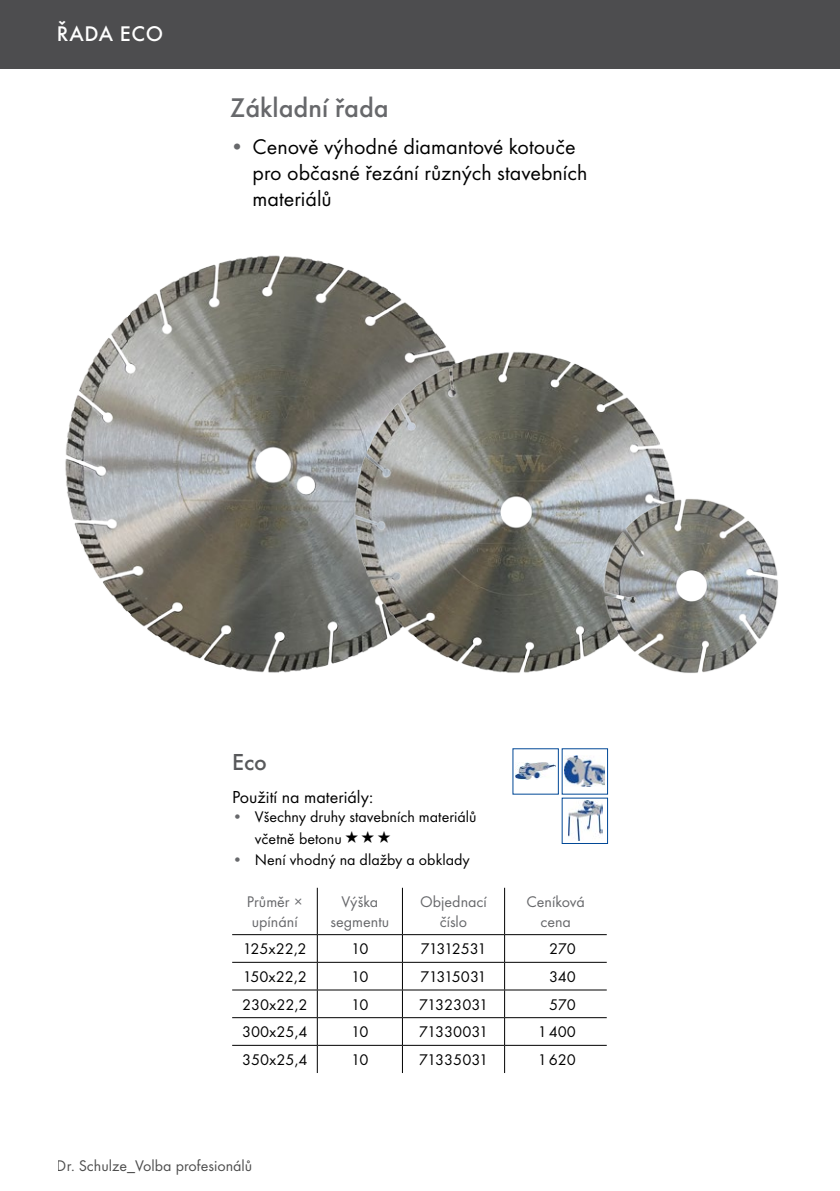
<style>
.page{position:relative;width:840px;height:1191px;background:#fff}
.page>*{position:absolute;margin:0;border:0;box-sizing:border-box;transform-origin:0 0}
.t1{font:500 28px "Futura TOT";color:#67686b}
.t2{font:500 24px "Futura TOT";color:#58595b}
.t3{font:22px/26px "Futura TOT";color:#000}
.t4{font:500 22px "Futura TOT";letter-spacing:.03em;color:#fff}
.t5{font:18px "Futura TOT";color:#000}
.t6{font:16px/21.6px "Futura TOT";color:#000}
.t7{font:16px/19.2px "Futura TOT";color:#67686b;text-align:center}
.t8{font:16px "Futura TOT";letter-spacing:-.08em;color:#000}
.s1{color:#67686b}
</style>
<div class="page">
<div style="left:0;top:0;width:839px;height:68px;background:#4d4d4f"></div>
<hr style="left:317px;top:887px;width:1px;height:47px;background:#000">
<hr style="left:402px;top:887px;width:1px;height:47px;background:#000">
<hr style="left:504px;top:887px;width:1px;height:47px;background:#000">
<hr style="left:232px;top:934px;width:85px;height:1px;background:#000">
<hr style="left:317px;top:934px;width:85px;height:1px;background:#000">
<hr style="left:402px;top:934px;width:102px;height:1px;background:#000">
<hr style="left:504px;top:934px;width:102px;height:1px;background:#000">
<hr style="left:232px;top:962px;width:85px;height:1px;background:#000">
<hr style="left:317px;top:962px;width:85px;height:1px;background:#000">
<hr style="left:402px;top:962px;width:102px;height:1px;background:#000">
<hr style="left:504px;top:962px;width:102px;height:1px;background:#000">
<hr style="left:232px;top:989px;width:85px;height:1px;background:#000">
<hr style="left:317px;top:989px;width:85px;height:1px;background:#000">
<hr style="left:402px;top:989px;width:102px;height:1px;background:#000">
<hr style="left:504px;top:989px;width:102px;height:1px;background:#000">
<hr style="left:232px;top:1017px;width:85px;height:1px;background:#000">
<hr style="left:317px;top:1017px;width:85px;height:1px;background:#000">
<hr style="left:402px;top:1017px;width:102px;height:1px;background:#000">
<hr style="left:504px;top:1017px;width:102px;height:1px;background:#000">
<hr style="left:232px;top:1045px;width:85px;height:1px;background:#000">
<hr style="left:317px;top:1045px;width:85px;height:1px;background:#000">
<svg style="left:317px;top:935px;width:1px;height:138px"></svg>
<hr style="left:402px;top:1045px;width:102px;height:1px;background:#000">
<svg style="left:402px;top:935px;width:1px;height:138px"></svg>
<hr style="left:504px;top:1045px;width:102px;height:1px;background:#000">
<svg style="left:504px;top:935px;width:1px;height:138px"></svg>
<img style="left:568px;top:800px;width:34px;height:40px">
<img style="left:564px;top:756px;width:40px;height:31px">
<img style="left:515px;top:763px;width:40px;height:16px">
<img style="left:65px;top:255px;width:375px;height:418px">
<img style="left:340px;top:338px;width:335px;height:335px">
<img style="left:595px;top:492px;width:183px;height:181px">
<h3 class="t4" style="left:57px;top:21px;width:108px">ŘADA ECO</h3>
<h1 class="t1" style="left:230px;top:91px;width:160px">Základní řada</h1>
<h3 class="t3" style="left:252px;top:134px;width:336px;text-indent:-23px"><span class="s1">•</span> Cenově výhodné diamantové kotouče pro občasné řezání různých stavebních materiálů</h3>
<h2 class="t2" style="left:232px;top:748px;width:36px">Eco</h2>
<p class="t5" style="left:232px;top:786px;width:143px">Použití na materiály:</p>
<p class="t6" style="left:255px;top:806px;width:223px;text-indent:-23px"><span class="s1">•</span> Všechny druhy stavebních materiálů včetně betonu</p>
<p class="t6" style="left:232px;top:849px;width:239px"><span class="s1">•</span> Není vhodný na dlažby a obklady</p>
<p class="t7" style="left:246px;top:892px;width:57px">Průměr × upínání</p>
<p class="t7" style="left:330px;top:892px;width:60px">Výška segmentu</p>
<p class="t7" style="left:420px;top:892px;width:68px">Objednací číslo</p>
<p class="t7" style="left:526px;top:892px;width:60px">Ceníková cena</p>
<p class="t6" style="left:242px;top:938px;width:65px">125x22,2</p>
<p class="t6" style="left:351px;top:938px;width:19px">10</p>
<p class="t8" style="left:420px;top:939px;width:68px">71312531</p>
<p class="t6" style="left:549px;top:938px;width:28px">270</p>
<p class="t6" style="left:242px;top:965px;width:66px">150x22,2</p>
<p class="t6" style="left:351px;top:965px;width:19px">10</p>
<p class="t8" style="left:420px;top:967px;width:68px">71315031</p>
<p class="t6" style="left:548px;top:965px;width:28px">340</p>
<p class="t6" style="left:242px;top:993px;width:67px">230x22,2</p>
<p class="t6" style="left:351px;top:993px;width:19px">10</p>
<p class="t6" style="left:418px;top:993px;width:71px">71323031</p>
<p class="t6" style="left:549px;top:993px;width:28px">570</p>
<p class="t6" style="left:242px;top:1021px;width:67px">300x25,4</p>
<p class="t6" style="left:351px;top:1021px;width:19px">10</p>
<p class="t6" style="left:418px;top:1021px;width:71px">71330031</p>
<p class="t6" style="left:537px;top:1021px;width:40px">1400</p>
<p class="t6" style="left:242px;top:1048px;width:67px">350x25,4</p>
<p class="t6" style="left:351px;top:1048px;width:19px">10</p>
<p class="t6" style="left:418px;top:1048px;width:71px">71335031</p>
<p class="t6" style="left:537px;top:1048px;width:40px">1620</p>
<p class="t6" style="left:57px;top:1155px;width:197px">Dr. Schulze_Volba profesionálů</p>
</div>
